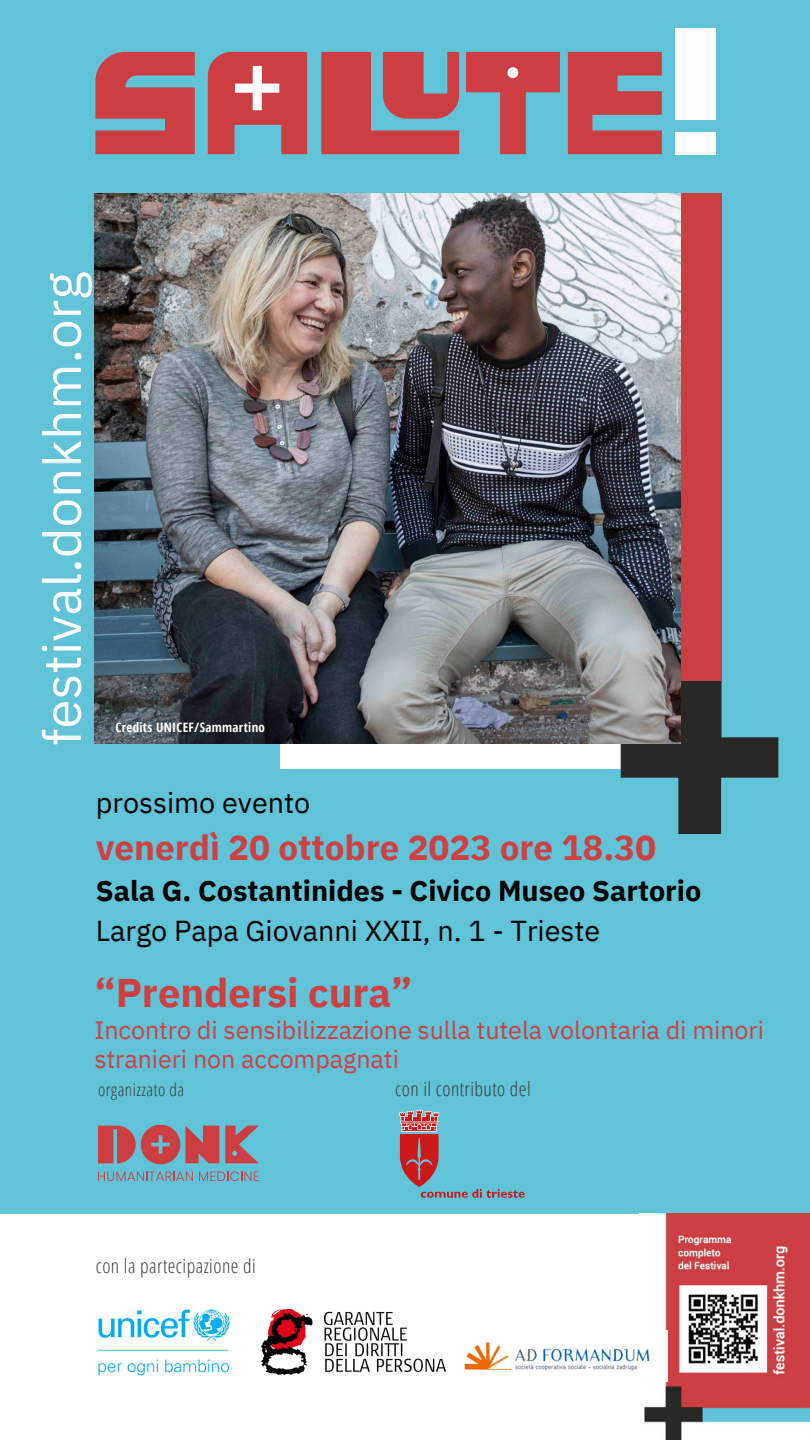
<style>
.page{position:relative;width:810px;height:1440px;background:#fff}
.page>*{position:absolute;margin:0;border:0;box-sizing:border-box;transform-origin:0 0}
.t1{font:52.7px "IBM Plex Sans";letter-spacing:.005em;color:#fff}
.t2{font:700 40px "IBM Plex Sans";color:#ce4042}
.t3{font:700 35px "IBM Plex Sans";color:#ce4042}
.t4{font:28.8px "IBM Plex Sans";color:#000}
.t5{font:700 28.8px "IBM Plex Sans";color:#000}
.t6{font:25px/29.2px "IBM Plex Sans";color:#ce4042}
.t7{font:300 19.6px "Open Sans Condensed";letter-spacing:.025em;color:#3c3c3b}
.t8{font:300 17.6px "Open Sans Condensed";letter-spacing:.025em;color:#3c3c3b}
.t9{font:700 13px "Open Sans Condensed";letter-spacing:.025em;color:#fff}
</style>
<div class="page">
<div style="left:0;top:971px;width:810px;height:243px;background:#61c3d7"></div>
<div style="left:0;top:0;width:810px;height:1092px;background:#61c3d7"></div>
<div style="left:280px;top:740px;width:396px;height:29px;background:#fff"></div>
<div style="left:95px;top:193px;width:626px;height:549px;background:#cc3e41"></div>
<svg style="left:621px;top:681px;width:157px;height:153px"></svg>
<svg style="left:95px;top:52px;width:100px;height:102px"></svg>
<svg style="left:321px;top:52px;width:138px;height:102px"></svg>
<svg style="left:466px;top:52px;width:94px;height:102px"></svg>
<svg style="left:568px;top:52px;width:94px;height:102px"></svg>
<div style="left:675px;top:28px;width:40px;height:91px;background:#fff"></div>
<div style="left:675px;top:133px;width:40px;height:21px;background:#fff"></div>
<svg style="left:208px;top:52px;width:99px;height:102px;background:#bf5f64"></svg>
<div style="left:507px;top:67px;width:11px;height:11px;background:#fff;border-radius:50%"></div>
<img style="left:644px;top:1214px;width:166px;height:226px">
<img style="left:94px;top:193px;width:586px;height:551px">
<svg style="left:98px;top:1172px;width:95px;height:9px"></svg>
<svg style="left:98px;top:1125px;width:161px;height:39px"></svg>
<svg style="left:199px;top:1171px;width:60px;height:10px"></svg>
<svg style="left:399px;top:1110px;width:126px;height:88px"></svg>
<img style="left:261px;top:1310px;width:185px;height:65px">
<img style="left:464px;top:1331px;width:203px;height:51px">
<img style="left:98px;top:1309px;width:132px;height:67px">
<p class="t1" style="left:27px;top:746px;width:475px;rotate:-90deg">festival.donkhm.org</p>
<p class="t9" style="left:115px;top:718px;width:151px">Credits UNICEF/Sammartino</p>
<p class="t4" style="left:96px;top:783px;width:216px">prossimo evento</p>
<p class="t3" style="left:96px;top:824px;width:562px">venerdì 20 ottobre 2023 ore 18.30</p>
<p class="t5" style="left:96px;top:872px;width:607px">Sala G. Costantinides - Civico Museo Sartorio</p>
<p class="t4" style="left:96px;top:912px;width:506px">Largo Papa Giovanni XXII, n. 1 - Trieste</p>
<p class="t2" style="left:94px;top:966px;width:320px">“Prendersi cura”</p>
<p class="t6" style="left:94px;top:1015px;width:671px">Incontro di sensibilizzazione sulla tutela volontaria di minori stranieri non accompagnati</p>
<p class="t8" style="left:98px;top:1077px;width:88px">organizzato da</p>
<p class="t7" style="left:395px;top:1076px;width:137px">con il contributo del</p>
<p class="t7" style="left:96px;top:1252px;width:162px">con la partecipazione di</p>
</div>
